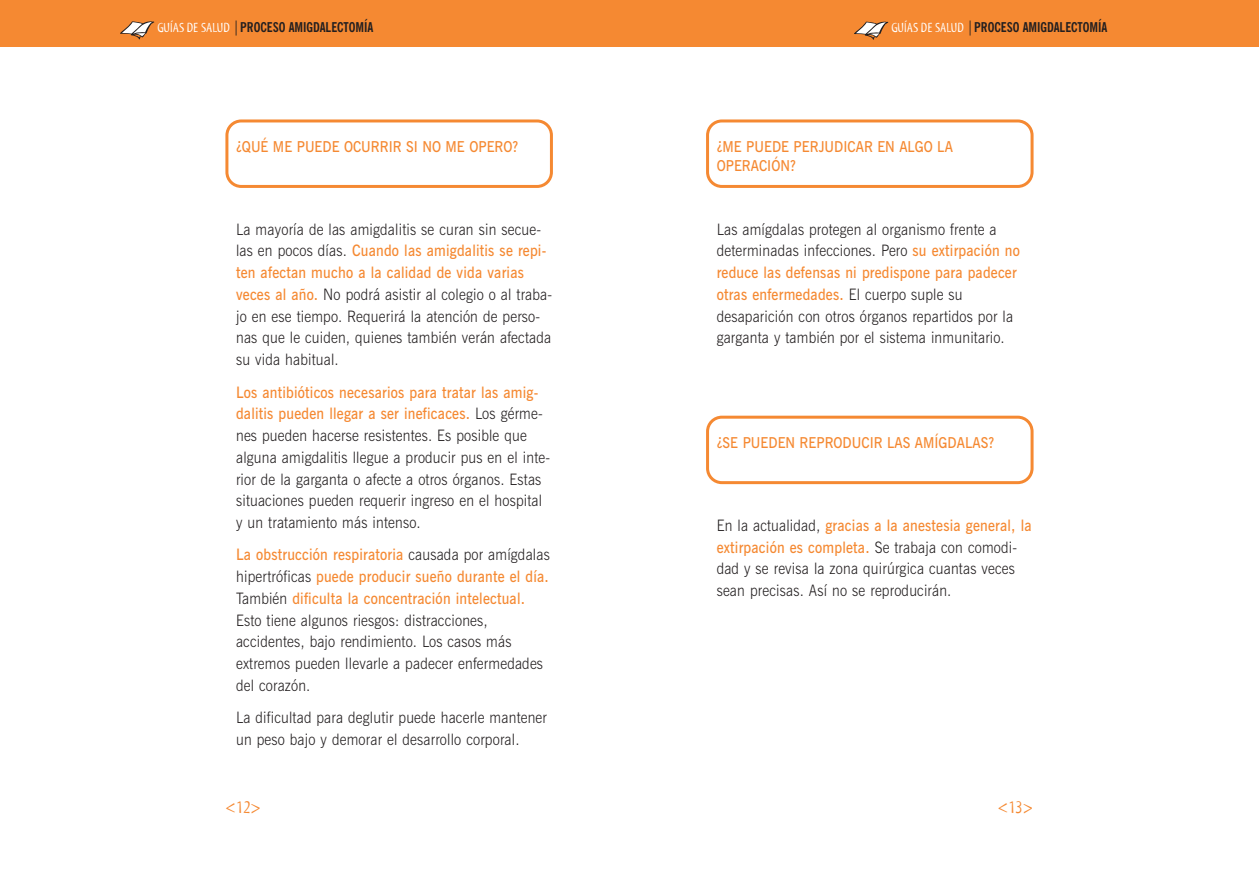
<style>
.page{position:relative;width:1259px;height:893px;background:#fff}
.page>*{position:absolute;margin:0;border:0;box-sizing:border-box;transform-origin:0 0}
.t1{font:18px "Myriad Tilt";color:#f58932}
.t2{font:300 15.75px/21.8px "News Gothic BT";letter-spacing:.015em;color:#231f20;scale:.9 1}
.t3{font:600 15px/19.5px "News Gothic BT";color:#f58932;scale:.9 1}
.t4{font:700 condensed 13.5px "News Gothic BT";color:#231f20}
.s1{font-family:"Myriad Tilt";font-weight:400;font-stretch:normal;color:#fff}
.s2{font-weight:400;font-size:15px}
.s3{font-weight:600;color:#f58932}
</style>
<div class="page">
<div style="left:628px;top:0;width:631px;height:46px;background:#f58932"></div>
<svg style="left:854px;top:21px;width:34px;height:19px"></svg>
<div style="left:0;top:0;width:629px;height:46px;background:#f58932"></div>
<svg style="left:120px;top:21px;width:34px;height:18px"></svg>
<svg style="left:225px;top:119px;width:328px;height:69px"></svg>
<svg style="left:706px;top:119px;width:327px;height:69px"></svg>
<svg style="left:706px;top:416px;width:327px;height:68px"></svg>
<p class="t4" style="left:157px;top:22px;width:217px"><span class="s1">GUÍAS DE SALUD</span> <span class="s2">|</span>PROCESO AMIGDALECTOMÍA</p>
<p class="t4" style="left:891px;top:22px;width:217px"><span class="s1">GUÍAS DE SALUD</span> <span class="s2">|</span>PROCESO AMIGDALECTOMÍA</p>
<p class="t3" style="left:236px;top:138px;width:315px">¿QUÉ ME PUEDE OCURRIR SI NO ME OPERO?</p>
<p class="t3" style="left:716px;top:138px;width:264px">¿ME PUEDE PERJUDICAR EN ALGO LA<br>OPERACIÓN?</p>
<p class="t2" style="left:236px;top:220px;width:353px">La mayoría de las amigdalitis se curan sin secue&shy;las en pocos días. <span class="s3">Cuando las amigdalitis se repi&shy;ten afectan mucho a la calidad de vida varias veces al año.</span> No podrá asistir al colegio o al traba&shy;jo en ese tiempo. Requerirá la atención de perso&shy;nas que le cuiden, quienes también verán afectada su vida habitual.</p>
<p class="t2" style="left:236px;top:382px;width:350px"><span class="s3">Los antibióticos necesarios para tratar las amig&shy;dalitis pueden llegar a ser ineficaces.</span> Los gérme&shy;nes pueden hacerse resistentes. Es posible que alguna amigdalitis llegue a producir pus en el inte&shy;rior de la garganta o afecte a otros órganos. Estas situaciones pueden requerir ingreso en el hospital y un tratamiento más intenso.</p>
<p class="t2" style="left:236px;top:545px;width:350px"><span class="s3">La obstrucción respiratoria</span> causada por amígdalas hipertróficas <span class="s3">puede producir sueño durante el día.<br></span>También <span class="s3">dificulta la concentración intelectual.<br></span>Esto tiene algunos riesgos: distracciones, accidentes, bajo rendimiento. Los casos más extremos pueden llevarle a padecer enfermedades del corazón.</p>
<p class="t2" style="left:236px;top:708px;width:347px">La dificultad para deglutir puede hacerle mantener un peso bajo y demorar el desarrollo corporal.</p>
<p class="t2" style="left:716px;top:220px;width:338px">Las amígdalas protegen al organismo frente a determinadas infecciones. Pero <span class="s3">su extirpación no reduce las defensas ni predispone para padecer otras enfermedades.</span> El cuerpo suple su desaparición con otros órganos repartidos por la garganta y también por el sistema inmunitario.</p>
<p class="t3" style="left:716px;top:434px;width:310px">¿SE PUEDEN REPRODUCIR LAS AMÍGDALAS?</p>
<p class="t2" style="left:716px;top:516px;width:351px">En la actualidad, <span class="s3">gracias a la anestesia general, la extirpación es completa.</span> Se trabaja con comodi&shy;dad y se revisa la zona quirúrgica cuantas veces sean precisas. Así no se reproducirán.</p>
<p class="t1" style="left:225px;top:801px;width:37px">&lt;12&gt;</p>
<p class="t1" style="left:997px;top:801px;width:37px">&lt;13&gt;</p>
</div>
